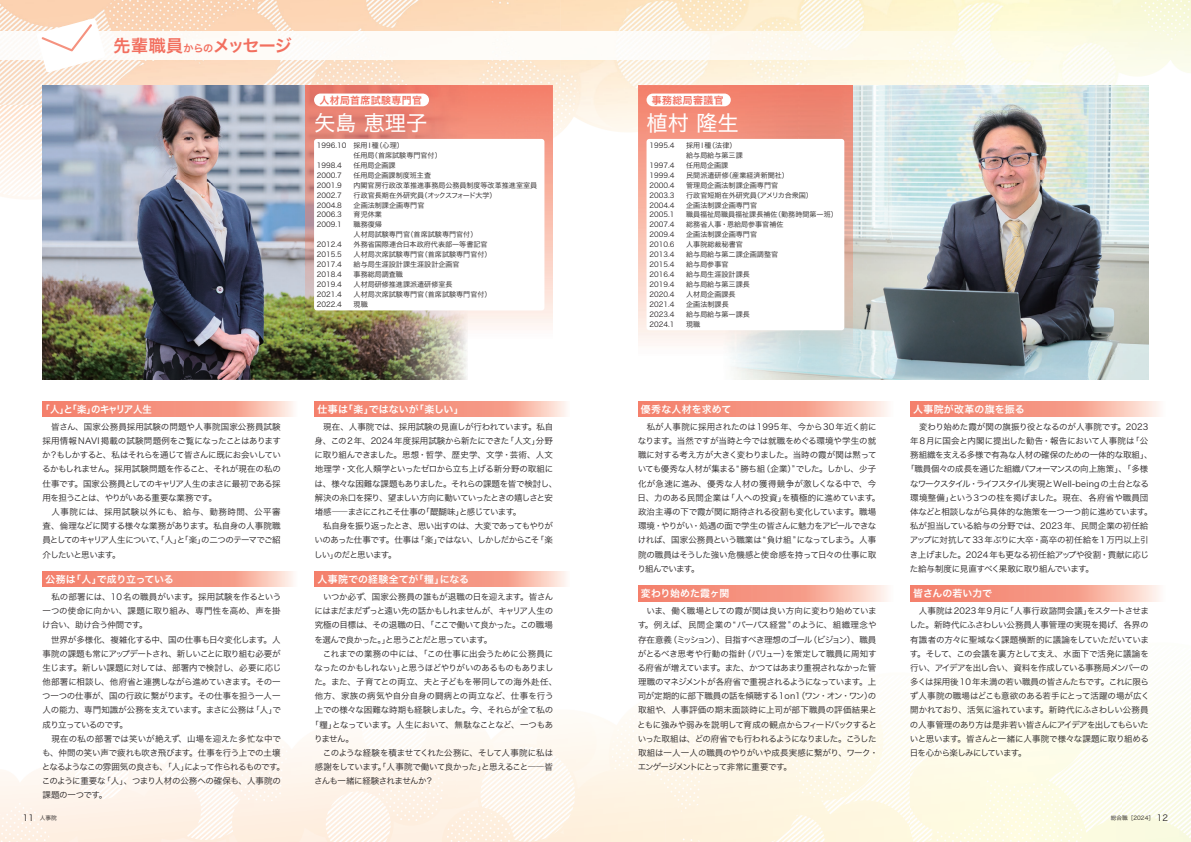
<style>
.page{position:relative;width:1191px;height:842px;background:#fff}
.page>*{position:absolute;margin:0;border:0;box-sizing:border-box;transform-origin:0 0}
.t1{font:21.3px "Hiragino Sans W4";color:#fff}
.t2{font:17px "Hiragino Sans W6";letter-spacing:-.045em;color:#f26f5f}
.t3{font:9.9px "Hiragino Sans W6";letter-spacing:.005em;color:#fff}
.t4{font:9.9px "Hiragino Sans W6";letter-spacing:.04em;color:#f26f5f}
.t5{font:9.9px "Hiragino Sans W6";letter-spacing:-.09em;color:#fff;scale:.95 1}
.t6{font:9.9px "Hiragino Sans W6";letter-spacing:-.025em;color:#fff}
.t7{font:9.9px "Hiragino Sans W6";letter-spacing:.025em;color:#fff}
.t8{font:9.9px "Hiragino Sans W6";letter-spacing:-.015em;color:#fff}
.t9{font:8.5px/14.2px "Hiragino Sans W3";letter-spacing:-.035em;color:#231f20}
.t10{font:8.5px/14.2px "Hiragino Sans W3";letter-spacing:-.055em;color:#231f20}
.t11{font:8.5px "Hiragino Sans W3";letter-spacing:-.01em;color:#231f20}
.t12{font:8.5px "Hiragino Sans W3";letter-spacing:-.09em;color:#231f20}
.t13{font:8.5px "Hiragino Sans W3";letter-spacing:-.06em;color:#231f20}
.t14{font:8.5px "Hiragino Sans W3";letter-spacing:-.065em;color:#231f20}
.t15{font:8.5px "Hiragino Sans W3";letter-spacing:-.015em;color:#231f20}
.t16{font:8.5px "Hiragino Sans W3";letter-spacing:.01em;color:#231f20}
.t17{font:8.5px "Hiragino Sans W3";letter-spacing:-.085em;color:#231f20}
.t18{font:8.5px "Hiragino Sans W3";letter-spacing:-.07em;color:#231f20}
.t19{font:7.1px/9.9px "Hiragino Sans W3";color:#231f20;text-align:justify}
.t20{font:5.7px "Hiragino Sans W3";color:#231f20}
.s1{font-size:10.2px}
.s2{font-size:8.5px}
</style>
<div class="page">
<img style="left:0;top:0;width:1120px;height:105px">
<img style="left:1120px;top:0;width:71px;height:842px">
<img style="left:0;top:105px;width:69px;height:737px">
<img style="left:525px;top:105px;width:140px;height:737px">
<img style="left:455px;top:729px;width:70px;height:113px">
<img style="left:69px;top:401px;width:386px;height:441px">
<img style="left:665px;top:601px;width:245px;height:241px">
<img style="left:910px;top:380px;width:211px;height:462px">
<img style="left:43px;top:85px;width:262px;height:197px">
<img style="left:43px;top:282px;width:283px;height:98px">
<img style="left:326px;top:339px;width:141px;height:41px">
<img style="left:853px;top:85px;width:295px;height:196px">
<img style="left:829px;top:281px;width:319px;height:99px">
<img style="left:638px;top:401px;width:250px;height:16px">
<img style="left:910px;top:401px;width:255px;height:16px">
<img style="left:638px;top:585px;width:250px;height:16px">
<img style="left:43px;top:401px;width:255px;height:16px">
<img style="left:315px;top:401px;width:255px;height:16px">
<img style="left:315px;top:571px;width:255px;height:16px">
<img style="left:43px;top:571px;width:255px;height:16px">
<div style="left:468px;top:85px;width:85px;height:31px;background:#f4846f"></div>
<img style="left:468px;top:116px;width:85px;height:223px">
<img style="left:305px;top:85px;width:163px;height:254px">
<img style="left:638px;top:85px;width:85px;height:271px">
<img style="left:723px;top:85px;width:130px;height:271px">
<div style="left:314px;top:94px;width:115px;height:12px;background:#fff;border-radius:6px"></div>
<div style="left:314px;top:139px;width:230px;height:171px;background:#fff;border-radius:3px"></div>
<div style="left:646px;top:94px;width:85px;height:12px;background:#fff;border-radius:6px"></div>
<div style="left:646px;top:139px;width:198px;height:191px;background:#fff;border-radius:3px"></div>
<img style="left:0;top:31px;width:1191px;height:29px">
<svg style="left:37px;top:18px;width:68px;height:55px"></svg>
<img style="left:910px;top:585px;width:255px;height:16px">
<h2 class="t2" style="left:113px;top:30px;width:180px">先輩職員<span class="s1">からの</span>メッセージ</h2>
<p class="t4" style="left:319px;top:91px;width:104px">人材局首席試験専門官</p>
<p class="t19" style="left:317px;top:140px;width:31px">1996.10</p>
<p class="t19" style="left:317px;top:160px;width:27px">1998.4<br>2000.7<br>2001.9<br>2002.7<br>2004.8<br>2006.3<br>2009.1</p>
<p class="t19" style="left:317px;top:239px;width:27px">2012.4<br>2015.5<br>2017.4<br>2018.4<br>2019.4<br>2021.4<br>2022.4</p>
<h1 class="t1" style="left:314px;top:104px;width:115px">矢島 恵理子</h1>
<p class="t19" style="left:353px;top:140px;width:185px;text-align:left">採用Ⅰ種（心理）<br>任用局（首席試験専門官付）<br>任用局企画課<br>任用局企画課制度班主査<br>内閣官房行政改革推進事務局公務員制度等改革推進室室員行政官長期在外研究員（オックスフォード大学）<br>企画法制課企画専門官<br>育児休業<br>職務復帰<br>人材局試験専門官（首席試験専門官付）<br>外務省国際連合日本政府代表部一等書記官<br>人材局次席試験専門官（首席試験専門官付）<br>給与局生涯設計課生涯設計企画官<br>事務総局調査職<br>人材局研修推進課派遣研修室長<br>人材局次席試験専門官（首席試験専門官付）<br>現職</p>
<p class="t4" style="left:652px;top:91px;width:73px">事務総局審議官</p>
<p class="t19" style="left:649px;top:140px;width:27px">1995.4</p>
<p class="t19" style="left:649px;top:160px;width:27px">1997.4<br>1999.4<br>2000.4<br>2003.3<br>2004.4<br>2005.1<br>2007.4<br>2009.4<br>2010.6<br>2013.4<br>2015.4<br>2016.4<br>2019.4<br>2020.4<br>2021.4<br>2023.4<br>2024.1</p>
<h1 class="t1" style="left:646px;top:104px;width:94px">植村 隆生</h1>
<p class="t19" style="left:686px;top:140px;width:153px;text-align:left">採用Ⅰ種（法律）<br>給与局給与第三課<br>任用局企画課<br>民間派遣研修（産業経済新聞社）<br>管理局企画法制課企画専門官<br>行政官短期在外研究員（アメリカ合衆国）<br>企画法制課企画専門官<br>職員福祉局職員福祉課長補佐（勤務時間第一班）総務省人事・恩給局参事官補佐<br>企画法制課企画専門官<br>人事院総裁秘書官<br>給与局給与第二課企画調整官<br>給与局参事官<br>給与局生涯設計課長<br>給与局給与第三課長<br>人材局企画課長<br>企画法制課長<br>給与局給与第一課長<br>現職</p>
<p class="t5" style="left:41px;top:400px;width:119px">「人」と「楽」のキャリア人生</p>
<p class="t3" style="left:317px;top:400px;width:148px">仕事は「楽」ではないが「楽しい」</p>
<p class="t3" style="left:641px;top:400px;width:92px">優秀な人材を求めて</p>
<p class="t7" style="left:913px;top:400px;width:113px">人事院が改革の旗を振る</p>
<p class="t9" style="left:42px;top:419px;width:240px">　皆さん、国家公務員採用試験の問題や人事院国家公務員試験採用情報NAVI掲載の試験問題例をご覧になったことはありますか？もしかすると、私はそれらを通じて皆さんに既にお会いしているかもしれません。採用試験問題を作ること、それが現在の私の仕事です。国家公務員としてのキャリア人生のまさに最初である採用を担うことは、やりがいある重要な業務です。<br>　人事院には、採用試験以外にも、給与、勤務時間、公平審査、倫理などに関する様々な業務があります。私自身の人事院職員としてのキャリア人生について、「人」と「楽」の二つのテーマでご紹介したいと思います。</p>
<p class="t6" style="left:45px;top:570px;width:130px">公務は「人」で成り立っている</p>
<p class="t10" style="left:314px;top:419px;width:245px">　現在、人事院では、採用試験の見直しが行われています。私自身、この２年、2024年度採用試験から新たにできた「人文」分野に取り組んできました。思想・哲学、歴史学、文学・芸術、人文地理学・文化人類学といったゼロから立ち上げる新分野の取組には、様々な困難な課題もありました。それらの課題を皆で検討し、解決の糸口を探り、望ましい方向に動いていったときの嬉しさと安堵感――まさにこれこそ仕事の「醍醐味」と感じています。<br>　私自身を振り返ったとき、思い出すのは、大変であってもやりがいのあった仕事です。仕事は「楽」ではない、しかしだからこそ「楽しい」のだと思います。</p>
<p class="t3" style="left:317px;top:570px;width:153px">人事院での経験全てが「糧」になる</p>
<p class="t9" style="left:637px;top:419px;width:245px">　私が人事院に採用されたのは1995年、今から30年近く前になります。当然ですが当時と今では就職をめぐる環境や学生の就職に対する考え方が大きく変わりました。当時の霞が関は黙っていても優秀な人材が集まる“ 勝ち組（企業）”でした。しかし、少子化が急速に進み、優秀な人材の獲得競争が激しくなる中で、今日、力のある民間企業は「人への投資」を積極的に進めています。政治主導の下で霞が関に期待される役割も変化しています。職場環境・やりがい・処遇の面で学生の皆さんに魅力をアピールできなければ、国家公務員という職業は“負け組 ”になってしまう。人事院の職員はそうした強い危機感と使命感を持って日々の仕事に取り組んでいます。</p>
<p class="t11" style="left:910px;top:419px;width:240px">　変わり始めた霞が関の旗振り役となるのが人事院です。2023</p>
<p class="t15" style="left:910px;top:433px;width:240px">年８月に国会と内閣に提出した勧告・報告において人事院は「公</p>
<p class="t9" style="left:910px;top:447px;width:244px">務組織を支える多様で有為な人材の確保のための一体的な取組」、</p>
<p class="t9" style="left:906px;top:461px;width:244px">「職員個々の成長を通じた組織パフォーマンスの向上施策」、「多様</p>
<p class="t12" style="left:910px;top:476px;width:240px">なワークスタイル・ライフスタイル実現とWell-being の土台となる</p>
<p class="t11" style="left:910px;top:490px;width:240px">環境整備」という３つの柱を掲げました。現在、各府省や職員団</p>
<p class="t9" style="left:910px;top:504px;width:244px">体などと相談しながら具体的な施策を一つ一つ前に進めています。</p>
<p class="t9" style="left:910px;top:518px;width:240px">私が担当している給与の分野では、2023年、民間企業の初任給</p>
<p class="t9" style="left:909px;top:532px;width:240px">アップに対抗して33年ぶりに大卒・高卒の初任給を１万円以上引</p>
<p class="t9" style="left:910px;top:547px;width:241px">き上げました。2024 年も更なる初任給アップや役割・貢献に応じ</p>
<p class="t10" style="left:910px;top:561px;width:185px">た給与制度に見直すべく果敢に取り組んでいます。</p>
<p class="t9" style="left:42px;top:589px;width:245px">　私の部署には、10名の職員がいます。採用試験を作るという一つの使命に向かい、課題に取り組み、専門性を高め、声を掛け合い、助け合う仲間です。<br>　世界が多様化、複雑化する中、国の仕事も日々変化します。人事院の課題も常にアップデートされ、新しいことに取り組む必要が生じます。新しい課題に対しては、部署内で検討し、必要に応じ他部署に相談し、他府省と連携しながら進めていきます。その一つ一つの仕事が、国の行政に繋がります。その仕事を担う一人一人の能力、専門知識が公務を支えています。まさに公務は「人」で成り立っているのです。<br>　現在の私の部署では笑いが絶えず、山場を迎えた多忙な中でも、仲間の笑い声で疲れも吹き飛びます。仕事を行う上での土壌となるようなこの雰囲気の良さも、「人」によって作られるものです。このように重要な「人」、つまり人材の公務への確保も、人事院の課題の一つです。</p>
<p class="t9" style="left:315px;top:589px;width:240px">　いつか必ず、国家公務員の誰もが退職の日を迎えます。皆さん</p>
<p class="t14" style="left:314px;top:603px;width:240px">にはまだまだずっと遠い先の話かもしれませんが、キャリア人生の</p>
<p class="t9" style="left:315px;top:617px;width:240px">究極の目標は、その退職の日、「ここで働いて良かった。この職場</p>
<p class="t17" style="left:314px;top:632px;width:179px">を選んで良かった。」と思うことだと思っています。</p>
<p class="t11" style="left:315px;top:646px;width:240px">　これまでの業務の中には、「この仕事に出会うために公務員に</p>
<p class="t10" style="left:314px;top:660px;width:240px">なったのかもしれない」と思うほどやりがいのあるものもありまし</p>
<p class="t9" style="left:314px;top:674px;width:244px">た。また、子育てとの両立、夫と子どもを帯同しての海外赴任、</p>
<p class="t16" style="left:315px;top:688px;width:240px">他方、家族の病気や自分自身の闘病との両立など、仕事を行う</p>
<p class="t9" style="left:315px;top:702px;width:240px">上での様々な困難な時期も経験しました。今、それらが全て私の</p>
<p class="t9" style="left:310px;top:717px;width:244px">「糧」となっています。人生において、無駄なことなど、一つもあ</p>
<p class="t9" style="left:314px;top:731px;width:41px">りません。</p>
<p class="t9" style="left:315px;top:745px;width:240px">　このような経験を積ませてくれた公務に、そして人事院に私は</p>
<p class="t13" style="left:315px;top:759px;width:240px">感謝をしています。「人事院で働いて良かった」と思えること――皆</p>
<p class="t18" style="left:314px;top:773px;width:121px">さんも一緒に経験されませんか？</p>
<p class="t8" style="left:641px;top:584px;width:90px">変わり始めた霞ヶ関</p>
<p class="t9" style="left:637px;top:603px;width:242px">　いま、働く職場としての霞が関は良い方向に変わり始めています。例えば、民間企業の“パーパス経営”のように、組織理念や存在意義（ミッション）、目指すべき理想のゴール（ビジョン）、職員がとるべき思考や行動の指針（バリュー）を策定して職員に周知する府省が増えています。また、かつてはあまり重視されなかった管理職のマネジメントが各府省で重視されるようになっています。上司が定期的に部下職員の話を傾聴する1on1（ワン・オン・ワン）の取組や、人事評価の期末面談時に上司が部下職員の評価結果とともに強みや弱みを説明して育成の観点からフィードバックするといった取組は、どの府省でも行われるようになりました。こうした取組は一人一人の職員のやりがいや成長実感に繋がり、ワーク・エンゲージメントにとって非常に重要です。</p>
<p class="t3" style="left:913px;top:584px;width:81px">皆さんの若い力で</p>
<p class="t9" style="left:909px;top:603px;width:241px;text-align:justify">　人事院は2023年９月に「人事行政諮問会議」をスタートさせました。新時代にふさわしい公務員人事管理の実現を掲げ、各界の有識者の方々に聖域なく課題横断的に議論をしていただいています。そして、この会議を裏方として支え、水面下で活発に議論を行い、アイデアを出し合い、資料を作成している事務局メンバーの多くは採用後 10 年未満の若い職員の皆さんたちです。これに限らず人事院の職場はどこも意欲のある若手にとって活躍の場が広く開かれており、活気に溢れています。新時代にふさわしい公務員の人事管理のあり方は是非若い皆さんにアイデアを出してもらいたいと思います。皆さんと一緒に人事院で様々な課題に取り組める日を心から楽しみにしています。</p>
<p class="t20" style="left:23px;top:813px;width:35px"><span class="s2">11</span> 人事院</p>
<p class="t20" style="left:1110px;top:813px;width:59px">総合職［2024］ <span class="s2">12</span></p>
</div>
